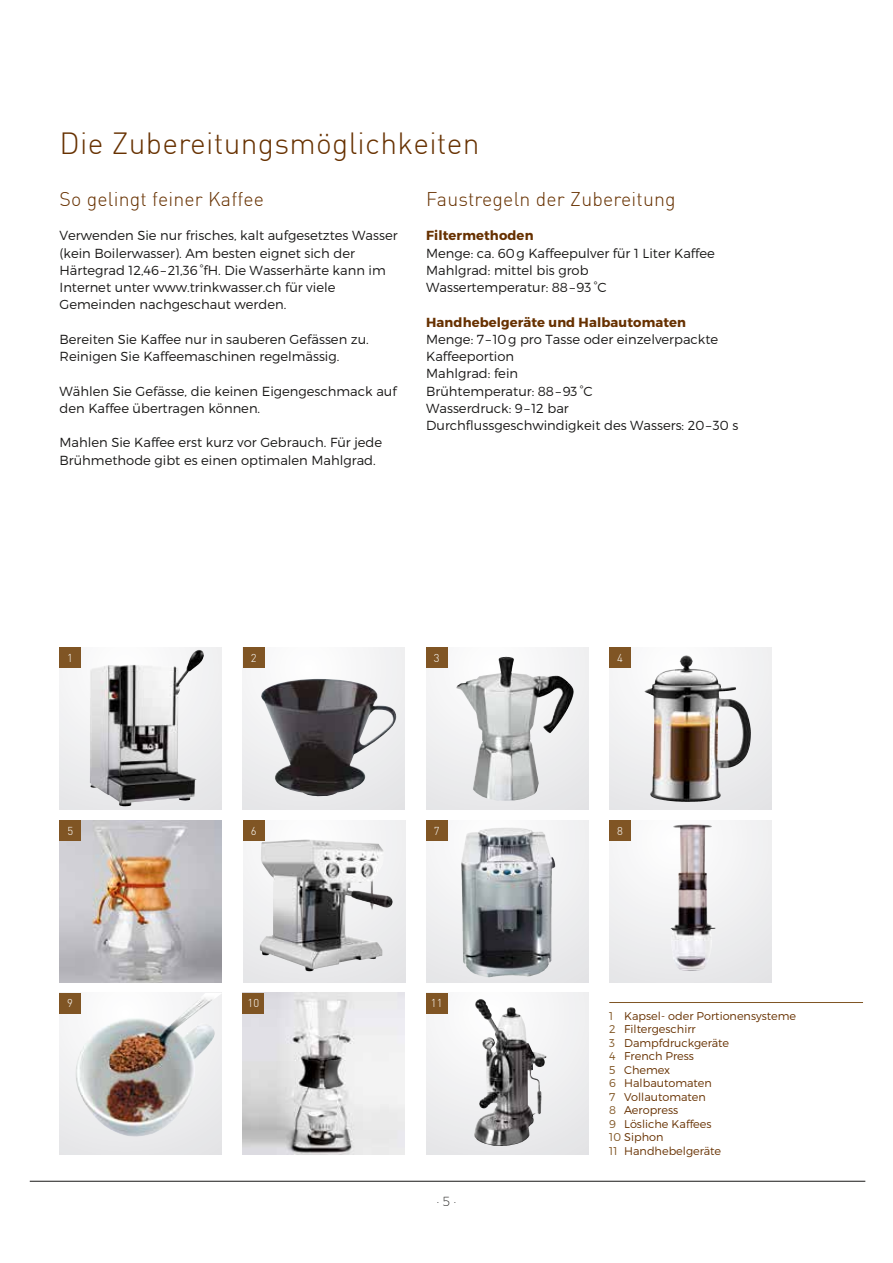
<style>
.page{position:relative;width:893px;height:1263px;background:#fff}
.page>*{position:absolute;margin:0;border:0;box-sizing:border-box;transform-origin:0 0}
.t1{font:300 30px "DIN";letter-spacing:.01em;color:#673100}
.t2{font:300 19.5px "DIN";letter-spacing:.01em;color:#673100}
.t3{font:300 13.2px/17.2px "Montserrat";color:#181716}
.t4{font:700 13.2px "Montserrat";letter-spacing:.01em;color:#673100}
.t5{font:200 13.2px "Montserrat";color:#181716}
.t6{font:300 11.25px/13.5px "Montserrat";color:#673100}
.t7{font:300 11.25px "DIN";color:#fff}
.s1{color:#805524}
</style>
<div class="page">
<hr style="left:30px;top:1181px;width:835px;height:1px;background:#181716">
<hr style="left:609px;top:1002px;width:254px;height:1px;background:#805524">
<img style="left:60px;top:820px;width:162px;height:162px">
<svg style="left:426px;top:993px;width:162px;height:162px"></svg>
<img style="left:475px;top:999px;width:22px;height:53px">
<svg style="left:243px;top:820px;width:162px;height:162px"></svg>
<img style="left:261px;top:839px;width:47px;height:32px">
<div style="left:243px;top:647px;width:162px;height:163px;background:linear-gradient(to bottom,#f9f9fa,#e5e6e8)"></div>
<img style="left:259px;top:679px;width:139px;height:119px">
<svg style="left:60px;top:647px;width:162px;height:163px"></svg>
<img style="left:183px;top:650px;width:15px;height:25px">
<svg style="left:426px;top:820px;width:162px;height:162px"></svg>
<img style="left:461px;top:827px;width:72px;height:150px">
<svg style="left:426px;top:647px;width:162px;height:163px"></svg>
<img style="left:456px;top:657px;width:49px;height:51px">
<div style="left:60px;top:993px;width:162px;height:162px;background:#e9e9eb"></div>
<img style="left:75px;top:993px;width:147px;height:144px">
<svg style="left:610px;top:647px;width:162px;height:163px"></svg>
<img style="left:644px;top:655px;width:41px;height:37px">
<svg style="left:609px;top:820px;width:162px;height:162px"></svg>
<img style="left:673px;top:824px;width:22px;height:69px">
<img style="left:243px;top:992px;width:162px;height:163px">
<div style="left:60px;top:647px;width:21px;height:21px;background:#805524"></div>
<div style="left:610px;top:647px;width:21px;height:21px;background:#805524"></div>
<div style="left:426px;top:820px;width:21px;height:21px;background:#805524"></div>
<div style="left:426px;top:992px;width:21px;height:21px;background:#805524"></div>
<div style="left:243px;top:647px;width:21px;height:21px;background:#805524"></div>
<div style="left:60px;top:820px;width:21px;height:21px;background:#805524"></div>
<div style="left:60px;top:992px;width:21px;height:21px;background:#805524"></div>
<div style="left:609px;top:820px;width:21px;height:21px;background:#805524"></div>
<div style="left:426px;top:647px;width:21px;height:21px;background:#805524"></div>
<div style="left:243px;top:820px;width:21px;height:21px;background:#805524"></div>
<div style="left:243px;top:992px;width:21px;height:21px;background:#805524"></div>
<h1 class="t1" style="left:60px;top:125px;width:422px">Die Zubereitungsmöglichkeiten</h1>
<h2 class="t2" style="left:60px;top:187px;width:206px">So gelingt feiner Kaffee</h2>
<p class="t3" style="left:60px;top:227px;width:340px">Verwenden Sie nur frisches, kalt aufgesetztes Wasser (kein Boilerwasser). Am besten eignet sich der Härtegrad 12,46–21,36°fH. Die Wasserhärte kann im Internet unter www.trinkwasser.ch für viele Gemeinden nachgeschaut werden.</p>
<p class="t3" style="left:60px;top:330px;width:311px">Bereiten Sie Kaffee nur in sauberen Gefässen zu.<br>Reinigen Sie Kaffeemaschinen regelmässig.</p>
<p class="t3" style="left:60px;top:382px;width:339px">Wählen Sie Gefässe, die keinen Eigengeschmack auf den Kaffee übertragen können.</p>
<p class="t3" style="left:60px;top:434px;width:324px">Mahlen Sie Kaffee erst kurz vor Gebrauch. Für jede<br>Brühmethode gibt es einen optimalen Mahlgrad.</p>
<h2 class="t2" style="left:426px;top:187px;width:251px">Faustregeln der Zubereitung</h2>
<p class="t4" style="left:426px;top:227px;width:109px">Filtermethoden</p>
<p class="t3" style="left:426px;top:244px;width:290px">Menge: ca. 60g Kaffeepulver für 1 Liter Kaffee<br>Mahlgrad: mittel bis grob<br>Wassertemperatur: 88–93°C</p>
<p class="t4" style="left:426px;top:314px;width:261px">Handhebelgeräte und Halbautomaten</p>
<p class="t3" style="left:426px;top:330px;width:314px">Menge: 7– 10g pro Tasse oder einzelverpackte<br>Kaffeeportion<br>Mahlgrad: fein<br>Brühtemperatur: 88–93°C<br>Wasserdruck: 9– 12 bar<br>Durchflussgeschwindigkeit des Wassers: 20–30 s</p>
<p class="t7" style="left:434px;top:651px;width:7px">3</p>
<p class="t7" style="left:251px;top:651px;width:7px">2</p>
<p class="t7" style="left:67px;top:651px;width:7px">1</p>
<p class="t7" style="left:617px;top:651px;width:7px">4</p>
<p class="t7" style="left:67px;top:824px;width:7px">5</p>
<p class="t7" style="left:67px;top:996px;width:7px">9</p>
<p class="t7" style="left:251px;top:824px;width:7px">6</p>
<p class="t7" style="left:248px;top:996px;width:13px">10</p>
<p class="t7" style="left:434px;top:824px;width:7px">7</p>
<p class="t7" style="left:431px;top:996px;width:13px">11</p>
<p class="t5" style="left:437px;top:1194px;width:21px">· 5 ·</p>
<p class="t7" style="left:617px;top:824px;width:7px">8</p>
<p class="t6" style="left:609px;top:1009px;width:188px"><span class="s1">1</span> Kapsel- oder Portionensysteme<br><span class="s1">2</span> Filtergeschirr<br><span class="s1">3</span> Dampfdruckgeräte<br><span class="s1">4</span> French Press<br><span class="s1">5</span> Chemex<br><span class="s1">6</span> Halbautomaten<br><span class="s1">7</span> Vollautomaten<br><span class="s1">8</span> Aeropress<br><span class="s1">9</span> Lösliche Kaffees<br><span class="s1">10</span> Siphon<br><span class="s1">11</span> Handhebelgeräte</p>
</div>
